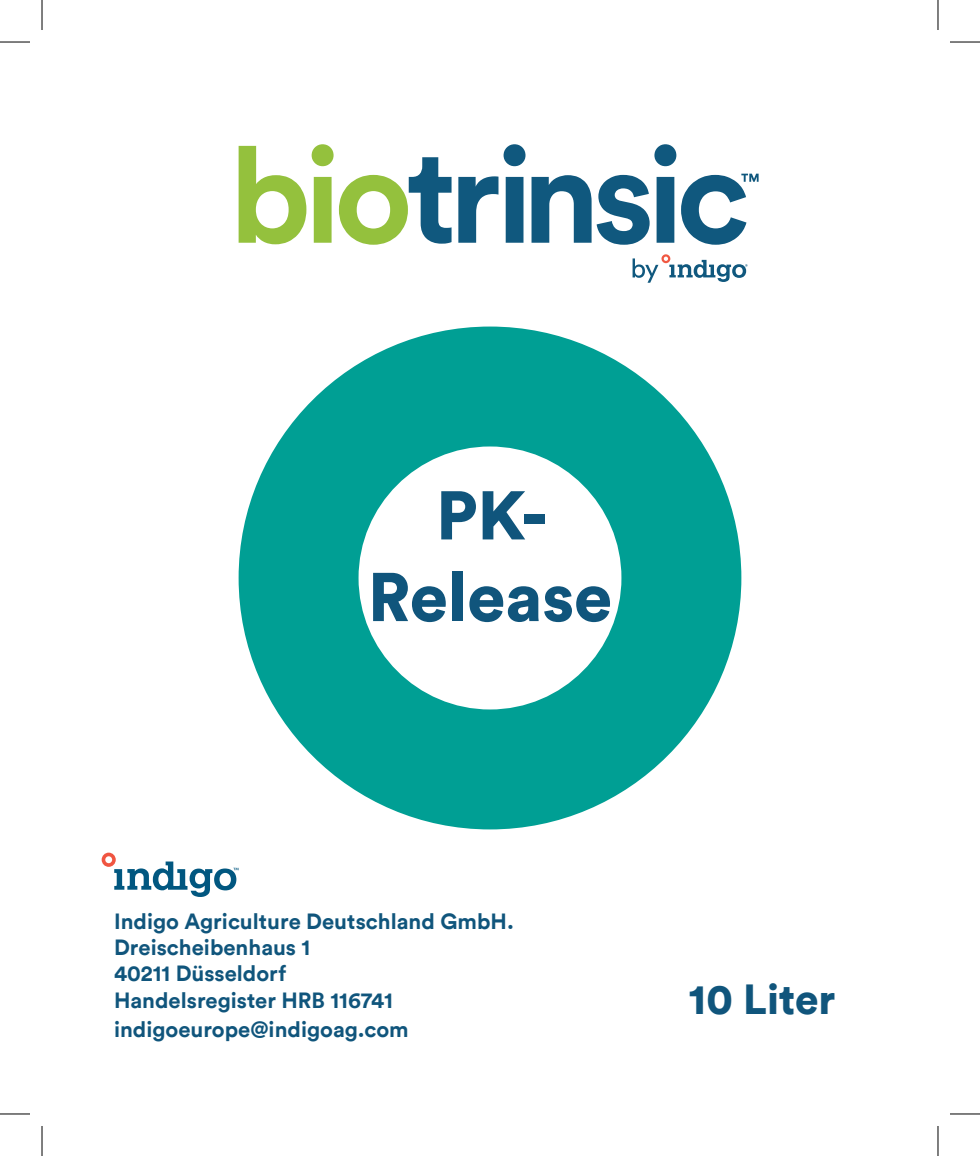
<style>
.page{position:relative;width:980px;height:1156px;background:#fff}
.page>*{position:absolute;margin:0;border:0;box-sizing:border-box;transform-origin:0 0}
.t1{font:900 68px/81.6px "Circular";color:#10557c;text-align:center}
.t2{font:900 42px "Circular";color:#10557c}
.t3{font:700 22px "Circular";color:#10557c}
</style>
<div class="page">
<svg style="left:239px;top:146px;width:67px;height:98px"></svg>
<svg style="left:312px;top:144px;width:21px;height:99px"></svg>
<svg style="left:339px;top:157px;width:112px;height:88px"></svg>
<svg style="left:458px;top:144px;width:67px;height:99px"></svg>
<svg style="left:531px;top:175px;width:60px;height:68px"></svg>
<svg style="left:597px;top:144px;width:161px;height:101px"></svg>
<svg style="left:632px;top:254px;width:115px;height:29px"></svg>
<svg style="left:239px;top:326px;width:502px;height:503px;fill:#009f94"></svg>
<svg style="left:102px;top:852px;width:137px;height:45px"></svg>
<hr style="left:0;top:42px;width:30px;height:1px;background:#000">
<hr style="left:950px;top:42px;width:30px;height:1px;background:#000">
<hr style="left:0;top:1113px;width:30px;height:1px;background:#000">
<hr style="left:950px;top:1113px;width:30px;height:1px;background:#000">
<hr style="left:42px;top:0;width:1px;height:30px;background:#000">
<hr style="left:42px;top:1125px;width:1px;height:30px;background:#000">
<hr style="left:937px;top:0;width:1px;height:30px;background:#000">
<hr style="left:937px;top:1125px;width:1px;height:30px;background:#000">
<p class="t1" style="left:368px;top:473px;width:246px">PK-<br>Release</p>
<p class="t3" style="left:114px;top:906px;width:401px">Indigo Agriculture Deutschland GmbH.</p>
<p class="t3" style="left:114px;top:933px;width:198px">Dreischeibenhaus 1</p>
<p class="t3" style="left:114px;top:959px;width:174px">40211 Düsseldorf</p>
<p class="t3" style="left:114px;top:985px;width:280px">Handelsregister HRB 116741</p>
<p class="t3" style="left:114px;top:1014px;width:296px">indigoeurope@indigoag.com</p>
<p class="t2" style="left:688px;top:971px;width:148px">10 Liter</p>
</div>
